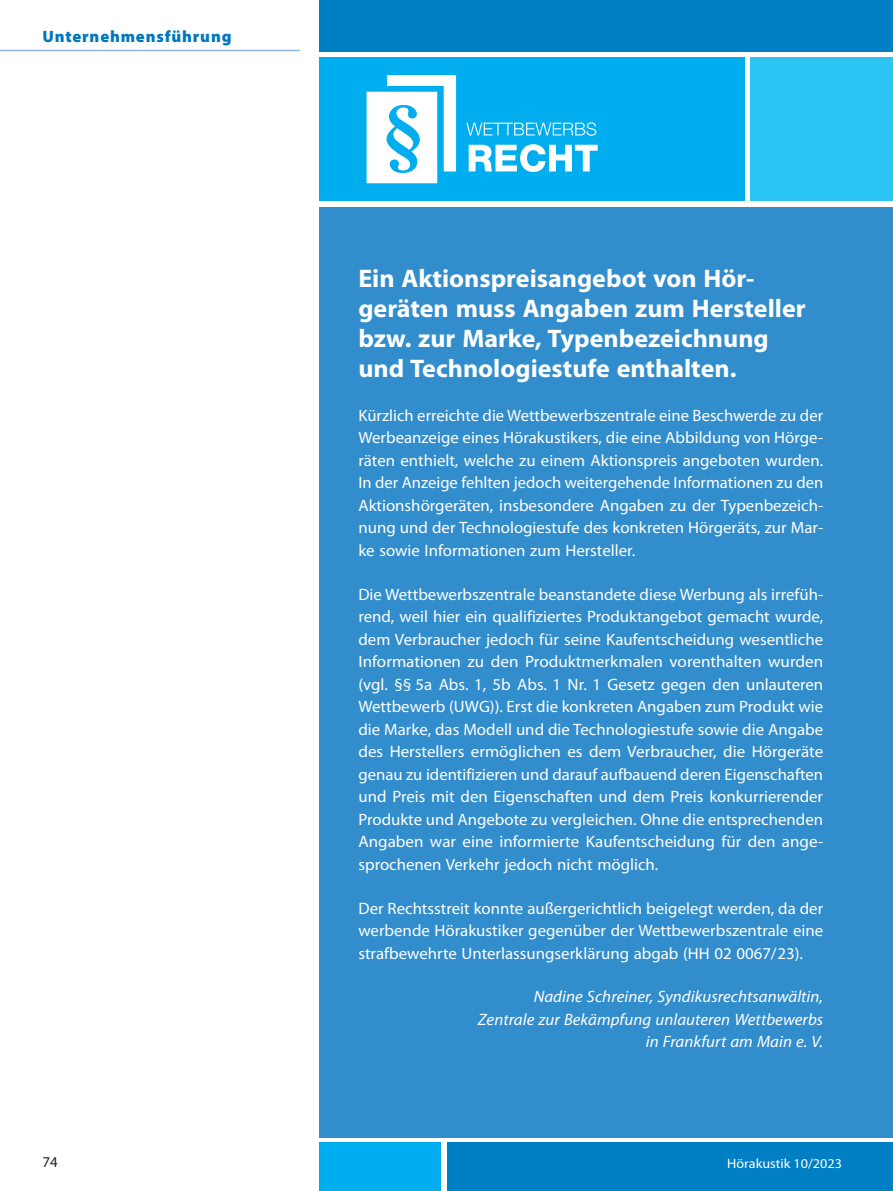
<style>
.page{position:relative;width:893px;height:1191px;background:#fff}
.page>*{position:absolute;margin:0;border:0;box-sizing:border-box;transform-origin:0 0}
.C__Text_2spaltig_Blo{font:700 25.5px/30px "Myriad Pro";color:#fff}
.C__Text_2spaltig_Blo-2{font:16.5px/22.5px "Myriad Pro";color:#fff;text-align:justify}
.C__Text_2spaltig_Blo-3{font:italic 16.5px/22.5px "Myriad Pro";letter-spacing:.005em;color:#fff;text-align:right}
.Rubrik_11pt{font:900 16.5px "Myriad Pro";letter-spacing:.05em;color:#0078c0}
.t1{font:15px "Myriad Pro";color:#231f20}
.t2{font:13.5px "Myriad Pro";color:#fff;scale:1.05 1}
</style>
<div class="page">
<hr style="left:0;top:50px;width:300px;height:1px;background:#94b8e1">
<div style="left:319px;top:207px;width:574px;height:930px;background:#318dcc"></div>
<div style="left:448px;top:1143px;width:445px;height:48px;background:#007fc5"></div>
<div style="left:319px;top:1143px;width:122px;height:48px;background:#00aeef"></div>
<div style="left:751px;top:58px;width:142px;height:143px;background:#2bc4f3"></div>
<div style="left:319px;top:58px;width:425px;height:143px;background:#00aeef"></div>
<div style="left:320px;top:0;width:573px;height:52px;background:#007fc5"></div>
<svg style="left:466px;top:122px;width:130px;height:14px"></svg>
<svg style="left:469px;top:144px;width:129px;height:28px"></svg>
<svg style="left:367px;top:75px;width:89px;height:108px"></svg>
<p class="Rubrik_11pt" style="left:43px;top:26px;width:191px">Unternehmensführung</p>
<p class="t1" style="left:43px;top:1153px;width:17px">74</p>
<p class="C__Text_2spaltig_Blo" style="left:358px;top:263px;width:449px">Ein Aktionspreisangebot von Hör&shy;geräten muss Angaben zum Hersteller bzw. zur Marke, Typenbezeichnung und Technologiestufe enthalten.</p>
<p class="C__Text_2spaltig_Blo-2" style="left:358px;top:404px;width:466px">Kürzlich erreichte die Wettbewerbszentrale eine Beschwerde zu der Werbeanzeige eines Hörakustikers, die eine Abbildung von Hörge&shy;räten enthielt, welche zu einem Aktionspreis angeboten wurden.<br>In der Anzeige fehlten jedoch weitergehende Informationen zu den Aktionshörgeräten, insbesondere Angaben zu der Typenbezeich&shy;nung und der Technologiestufe des konkreten Hörgeräts, zur Mar&shy;ke sowie Informationen zum Hersteller.</p>
<p class="C__Text_2spaltig_Blo-2" style="left:358px;top:582px;width:466px">Die Wettbewerbszentrale beanstandete diese Werbung als irrefüh&shy;rend, weil hier ein qualifiziertes Produktangebot gemacht wurde, dem Verbraucher jedoch für seine Kaufentscheidung wesentliche Informationen zu den Produktmerkmalen vorenthalten wurden (vgl. §§ 5a Abs. 1, 5b Abs. 1 Nr. 1 Gesetz gegen den unlauteren Wettbewerb (UWG)). Erst die konkreten Angaben zum Produkt wie die Marke, das Modell und die Technologiestufe sowie die Angabe des Herstellers ermöglichen es dem Verbraucher, die Hörgeräte genau zu identifizieren und darauf aufbauend deren Eigenschaften und Preis mit den Eigenschaften und dem Preis konkurrierender Produkte und Angebote zu vergleichen. Ohne die entsprechenden Angaben war eine informierte Kaufentscheidung für den ange&shy;sprochenen Verkehr jedoch nicht möglich.</p>
<p class="C__Text_2spaltig_Blo-2" style="left:358px;top:896px;width:466px">Der Rechtsstreit konnte außergerichtlich beigelegt werden, da der werbende Hörakustiker gegenüber der Wettbewerbszentrale eine strafbewehrte Unterlassungserklärung abgab (HH 02 0067/23).</p>
<p class="C__Text_2spaltig_Blo-3" style="left:478px;top:985px;width:347px">Nadine Schreiner, Syndikusrechtsanwältin,<br>Zentrale zur Bekämpfung unlauteren Wettbewerbs in Frankfurt am Main e. V.</p>
<p class="t2" style="left:727px;top:1154px;width:111px">Hörakustik 10/2023</p>
</div>
